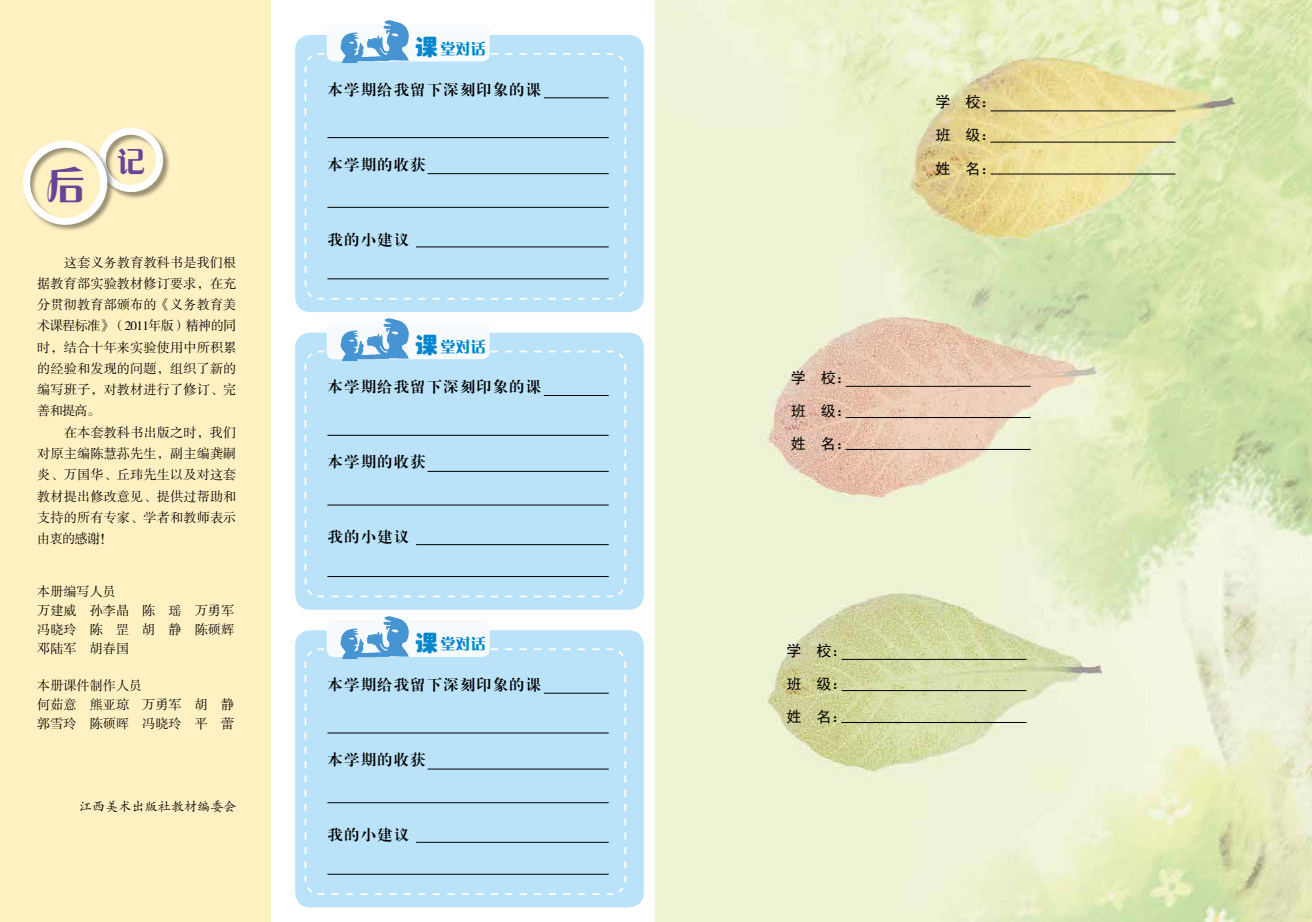
<style>
.page{position:relative;width:1312px;height:922px;background:#fff}
.page>*{position:absolute;margin:0;border:0;box-sizing:border-box;transform-origin:0 0}
.t1{font:41.5px "FZCHYJW GB1 0";color:#674498}
.t2{font:30px "FZCHYJW GB1 0";color:#674498}
.t3{font:15px "FZXBSJW GB1 0";letter-spacing:.1em;color:#000}
.t4{font:15px/33px "Sim Hei";color:#000}
.t5{font:15px "FZCQJW GB1 0";color:#0086cd}
.t6{font:13.12px/21.2px "FZSSJW GB1 0";letter-spacing:.01em;color:#000;text-align:justify}
.t7{font:13.12px "FZKTJW GB1 0";color:#000}
.s1{font-family:"FZHPJW GB1 0";font-size:22.5px}
</style>
<div class="page">
<div style="left:0;top:0;width:270px;height:921px;background:#fff1c2"></div>
<div style="left:98px;top:127px;width:72px;height:72px;background:#000;opacity:.4"></div>
<div style="left:99px;top:128px;width:64px;height:64px;border:7px solid #fff;border-radius:50%"></div>
<div style="left:23px;top:140px;width:91px;height:92px;background:#000;opacity:.4"></div>
<div style="left:23px;top:141px;width:84px;height:84px;border:7px solid #fff;border-radius:50%"></div>
<div style="left:295px;top:35px;width:348px;height:277px;background:#bae3f9;border-radius:15px"></div>
<svg style="left:304px;top:52px;width:322px;height:248px"></svg>
<hr style="left:543px;top:98px;width:65px;height:1px;background:#000">
<hr style="left:327px;top:137px;width:281px;height:1px;background:#000">
<hr style="left:327px;top:207px;width:281px;height:1px;background:#000">
<hr style="left:327px;top:278px;width:281px;height:1px;background:#000">
<hr style="left:427px;top:173px;width:181px;height:1px;background:#000">
<hr style="left:416px;top:247px;width:192px;height:1px;background:#000">
<div style="left:327px;top:24px;width:162px;height:37px;background:#f8fbfd;border-radius:7px"></div>
<img style="left:341px;top:20px;width:69px;height:44px">
<div style="left:295px;top:332px;width:348px;height:277px;background:#bae3f9;border-radius:15px"></div>
<svg style="left:304px;top:349px;width:322px;height:249px"></svg>
<hr style="left:543px;top:395px;width:65px;height:1px;background:#000">
<hr style="left:327px;top:435px;width:281px;height:1px;background:#000">
<hr style="left:327px;top:504px;width:281px;height:1px;background:#000">
<hr style="left:327px;top:576px;width:281px;height:1px;background:#000">
<hr style="left:427px;top:471px;width:181px;height:1px;background:#000">
<hr style="left:416px;top:544px;width:192px;height:1px;background:#000">
<div style="left:327px;top:322px;width:162px;height:37px;background:#f8fbfd;border-radius:7px"></div>
<img style="left:341px;top:318px;width:69px;height:43px">
<div style="left:295px;top:630px;width:348px;height:277px;background:#bae3f9;border-radius:15px"></div>
<svg style="left:304px;top:647px;width:322px;height:248px"></svg>
<hr style="left:543px;top:692px;width:65px;height:1px;background:#000">
<hr style="left:327px;top:732px;width:281px;height:1px;background:#000">
<hr style="left:327px;top:802px;width:281px;height:1px;background:#000">
<hr style="left:327px;top:873px;width:281px;height:1px;background:#000">
<hr style="left:427px;top:768px;width:181px;height:1px;background:#000">
<hr style="left:416px;top:841px;width:192px;height:1px;background:#000">
<div style="left:327px;top:619px;width:162px;height:37px;background:#f8fbfd;border-radius:7px"></div>
<img style="left:341px;top:616px;width:69px;height:43px">
<img style="left:656px;top:0;width:655px;height:921px">
<hr style="left:990px;top:111px;width:185px;height:1px;background:#000">
<hr style="left:990px;top:174px;width:185px;height:1px;background:#000">
<hr style="left:990px;top:142px;width:185px;height:1px;background:#000">
<hr style="left:845px;top:386px;width:185px;height:1px;background:#000">
<hr style="left:845px;top:449px;width:185px;height:1px;background:#000">
<hr style="left:845px;top:417px;width:185px;height:1px;background:#000">
<hr style="left:841px;top:659px;width:185px;height:1px;background:#000">
<hr style="left:841px;top:722px;width:185px;height:1px;background:#000">
<hr style="left:841px;top:690px;width:185px;height:1px;background:#000">
<h1 class="t1" style="left:45px;top:162px;width:43px">后</h1>
<h2 class="t2" style="left:116px;top:144px;width:31px">记</h2>
<p class="t6" style="left:37px;top:252px;width:201px;text-indent:27px">这套义务教育教科书是我们根据教育部实验教材修订要求，在充分贯彻教育部颁布的《义务教育美术课程标准》（2011年版）精神的同时，结合十年来实验使用中所积累的经验和发现的问题，组织了新的编写班子，对教材进行了修订、完善和提高。</p>
<p class="t6" style="left:37px;top:422px;width:201px;text-indent:27px">在本套教科书出版之时，我们对原主编陈慧荪先生，副主编龚嗣炎、万国华、丘玮先生以及对这套教材提出修改意见、提供过帮助和支持的所有专家、学者和教师表示由衷的感谢！</p>
<p class="t6" style="left:37px;top:583px;width:198px;line-height:18.8px;text-align:left">本册编写人员<br>万建威 孙李晶 陈 瑶 万勇军冯晓玲 陈　罡　胡 静 陈硕辉邓陆军 胡春国</p>
<p class="t6" style="left:37px;top:677px;width:198px;line-height:18.8px;text-align:left">本册课件制作人员<br>何茹意 熊亚琼 万勇军 胡 静郭雪玲 陈硕晖 冯晓玲 平 蕾</p>
<p class="t7" style="left:79px;top:799px;width:159px">江西美术出版社教材编委会</p>
<p class="t5" style="left:415px;top:40px;width:72px"><span class="s1">课</span>堂对话</p>
<p class="t3" style="left:328px;top:81px;width:215px">本学期给我留下深刻印象的课</p>
<p class="t3" style="left:328px;top:156px;width:99px">本学期的收获</p>
<p class="t3" style="left:328px;top:231px;width:82px">我的小建议</p>
<p class="t5" style="left:415px;top:338px;width:72px"><span class="s1">课</span>堂对话</p>
<p class="t3" style="left:328px;top:378px;width:215px">本学期给我留下深刻印象的课</p>
<p class="t3" style="left:328px;top:453px;width:99px">本学期的收获</p>
<p class="t3" style="left:328px;top:528px;width:82px">我的小建议</p>
<p class="t5" style="left:415px;top:635px;width:72px"><span class="s1">课</span>堂对话</p>
<p class="t3" style="left:328px;top:676px;width:215px">本学期给我留下深刻印象的课</p>
<p class="t3" style="left:328px;top:751px;width:99px">本学期的收获</p>
<p class="t3" style="left:328px;top:826px;width:82px">我的小建议</p>
<p class="t4" style="left:790px;top:361px;width:61px">学 校：班 级：</p>
<p class="t4" style="left:790px;top:427px;width:61px">姓 名：</p>
<p class="t4" style="left:786px;top:634px;width:61px">学 校：班 级：</p>
<p class="t4" style="left:786px;top:700px;width:61px">姓 名：</p>
<p class="t4" style="left:935px;top:86px;width:61px">学 校：</p>
<p class="t4" style="left:935px;top:119px;width:61px">班 级：姓 名：</p>
</div>
